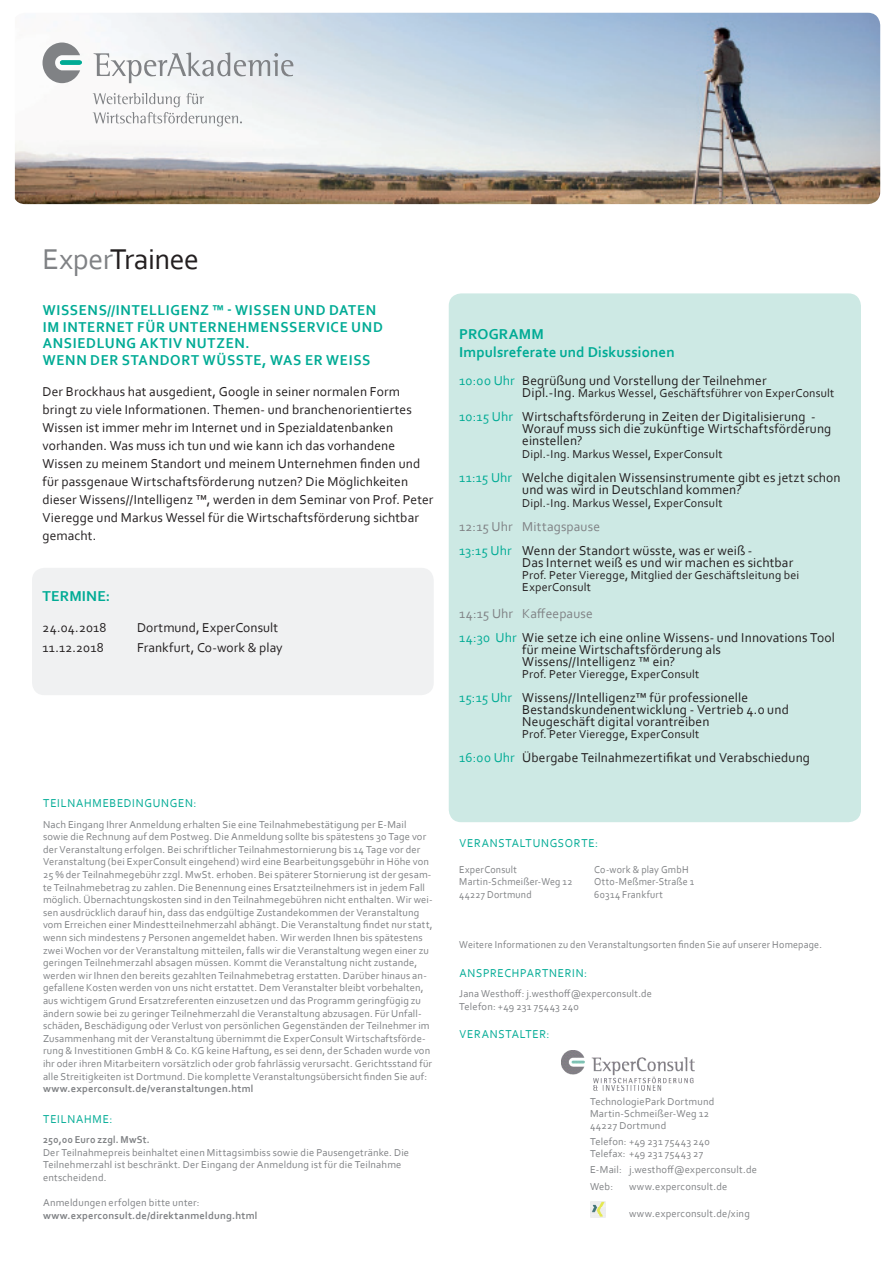
<style>
.page{position:relative;width:893px;height:1263px;background:#fff}
.page>*{position:absolute;margin:0;border:0;box-sizing:border-box;transform-origin:0 0}
.Expertrainee{font:30px "Corbel";letter-spacing:-.015em;color:#231f20}
.Veranstaltungsname{font:700 15px "Corbel";letter-spacing:.05em;color:#00ab95;scale:.95 1}
.Erklärunstext{font:700 15px "Corbel";letter-spacing:.01em;color:#00ab95}
.Erklärunstext-2{font:13.5px/18px "Corbel";letter-spacing:.01em;color:#231f20}
.Erklärunstext-3{font:13.5px "Corbel";letter-spacing:.01em;color:#808285}
.Erklärunstext-4{font:12px "Corbel";letter-spacing:.015em;color:#231f20}
.Veranstaltungsname-2{font:12px "Corbel";letter-spacing:.065em;color:#00ab95;scale:.95 1}
.Erklärunstext-5{font:10.5px/12.6px "Corbel";letter-spacing:.015em;color:#808285}
.Adresse{font:10.5px/12px "Corbel";letter-spacing:.02em;color:#808285}
.Veranstaltungsname-3{font:10.5px "Corbel";letter-spacing:.02em;color:#808285;scale:.95 1}
.Erklärunstext-6{font:700 10.5px "Corbel";letter-spacing:.02em;color:#808285}
.Veranstaltungsname-4{font:700 10.5px "Corbel";letter-spacing:.02em;color:#808285;scale:.95 1}
.s1{color:#808285}
.s2{color:#00ab95}
.s3{font-size:13.5px}
</style>
<div class="page">
<div style="left:32px;top:568px;width:402px;height:127px;background:#f0f1f2;border-radius:12px"></div>
<div style="left:449px;top:293px;width:412px;height:529px;background:#cde9e4;border-radius:12px"></div>
<img style="left:15px;top:13px;width:865px;height:191px">
<svg style="left:43px;top:43px;width:37px;height:40px"></svg>
<svg style="left:94px;top:52px;width:199px;height:31px"></svg>
<div style="left:60px;top:60px;width:22px;height:5px;background:#00ab95;border-radius:2px"></div>
<svg style="left:93px;top:93px;width:149px;height:33px"></svg>
<img style="left:590px;top:1201px;width:15px;height:16px">
<img style="left:561px;top:1051px;width:133px;height:40px">
<p class="Expertrainee" style="left:43px;top:240px;width:158px"><span class="s1">Exper</span>Trainee</p>
<p class="Veranstaltungsname" style="left:43px;top:301px;width:352px">WISSENS//INTELLIGENZ ™ - WISSEN UND DATEN</p>
<p class="Veranstaltungsname" style="left:43px;top:317px;width:359px">IM INTERNET FÜR UNTERNEHMENSSERVICE UND</p>
<p class="Veranstaltungsname" style="left:43px;top:334px;width:219px">ANSIEDLUNG AKTIV NUTZEN.</p>
<p class="Veranstaltungsname" style="left:43px;top:350px;width:346px">WENN DER STANDORT WÜSSTE, WAS ER WEISS</p>
<p class="Erklärunstext-2" style="left:43px;top:382px;width:392px">Der Brockhaus hat ausgedient, Google in seiner normalen Form bringt zu viele Informationen. Themen- und branchenorientiertes Wissen ist immer mehr im Internet und in Spezialdatenbanken vorhanden. Was muss ich tun und wie kann ich das vorhandene Wissen zu meinem Standort und meinem Unternehmen finden und für passgenaue Wirtschaftsförderung nutzen? Die Möglichkeiten dieser Wissens//Intelligenz ™, werden in dem Seminar von Prof. Peter Vieregge und Markus Wessel für die Wirtschaftsförderung sichtbar gemacht.</p>
<p class="Erklärunstext" style="left:43px;top:587px;width:69px">TERMINE:</p>
<p class="Erklärunstext-2" style="left:43px;top:618px;width:66px">24.04.2018</p>
<p class="Erklärunstext-2" style="left:137px;top:618px;width:143px">Dortmund, ExperConsult</p>
<p class="Erklärunstext-2" style="left:43px;top:638px;width:63px">11.12.2018</p>
<p class="Erklärunstext-2" style="left:137px;top:638px;width:147px">Frankfurt, Co-work &amp; play</p>
<p class="Veranstaltungsname-2" style="left:43px;top:796px;width:163px">TEILNAHMEBEDINGUNGEN:</p>
<p class="Erklärunstext-5" style="left:43px;top:817px;width:391px">Nach Eingang Ihrer Anmeldung erhalten Sie eine Teilnahmebestätigung per E-Mail sowie die Rechnung auf dem Postweg. Die Anmeldung sollte bis spätestens 30 Tage vor der Veranstaltung erfolgen. Bei schriftlicher Teilnahmestornierung bis 14 Tage vor der Veranstaltung (bei ExperConsult eingehend) wird eine Bearbeitungsgebühr in Höhe von 25 % der Teilnahmegebühr zzgl. MwSt. erhoben. Bei späterer Stornierung ist der gesam&shy;te Teilnahmebetrag zu zahlen. Die Benennung eines Ersatzteilnehmers ist in jedem Fall möglich. Übernachtungskosten sind in den Teilnahmegebühren nicht enthalten. Wir wei&shy;sen ausdrücklich darauf hin, dass das endgültige Zustandekommen der Veranstaltung vom Erreichen einer Mindestteilnehmerzahl abhängt. Die Veranstaltung findet nur statt, wenn sich mindestens 7 Personen angemeldet haben. Wir werden Ihnen bis spätestens zwei Wochen vor der Veranstaltung mitteilen, falls wir die Veranstaltung wegen einer zu geringen Teilnehmerzahl absagen müssen. Kommt die Veranstaltung nicht zustande, werden wir Ihnen den bereits gezahlten Teilnahmebetrag erstatten. Darüber hinaus an&shy;gefallene Kosten werden von uns nicht erstattet. Dem Veranstalter bleibt vorbehalten, aus wichtigem Grund Ersatzreferenten einzusetzen und das Programm geringfügig zu ändern sowie bei zu geringer Teilnehmerzahl die Veranstaltung abzusagen. Für Unfall&shy;schäden, Beschädigung oder Verlust von persönlichen Gegenständen der Teilnehmer im Zusammenhang mit der Veranstaltung übernimmt die ExperConsult Wirtschaftsförde&shy;rung &amp; Investitionen GmbH &amp; Co. KG keine Haftung, es sei denn, der Schaden wurde von ihr oder ihren Mitarbeitern vorsätzlich oder grob fahrlässig verursacht. Gerichtsstand für alle Streitigkeiten ist Dortmund. Die komplette Veranstaltungsübersicht finden Sie auf:</p>
<p class="Erklärunstext-6" style="left:43px;top:1082px;width:212px">www.experconsult.de/veranstaltungen.html</p>
<p class="Veranstaltungsname-2" style="left:43px;top:1111px;width:74px">TEILNAHME:</p>
<p class="Veranstaltungsname-4" style="left:43px;top:1133px;width:114px">250,00 Euro zzgl. MwSt.</p>
<p class="Erklärunstext-5" style="left:43px;top:1145px;width:368px">Der Teilnahmepreis beinhaltet einen Mittagsimbiss sowie die Pausengetränke. Die<br>Teilnehmerzahl ist beschränkt. Der Eingang der Anmeldung ist für die Teilnahme entscheidend.</p>
<p class="Erklärunstext-5" style="left:43px;top:1196px;width:158px">Anmeldungen erfolgen bitte unter:</p>
<p class="Erklärunstext-6" style="left:43px;top:1208px;width:216px">www.experconsult.de/direktanmeldung.html</p>
<p class="Erklärunstext" style="left:459px;top:325px;width:86px">PROGRAMM</p>
<p class="Erklärunstext" style="left:459px;top:343px;width:217px">Impulsreferate und Diskussionen</p>
<p class="Erklärunstext-2" style="left:459px;top:371px;width:309px"><span class="s2">10:00 Uhr</span> Begrüßung und Vorstellung der Teilnehmer</p>
<p class="Erklärunstext-4" style="left:522px;top:386px;width:313px"><span class="s3">Dipl.-Ing.</span> Markus Wessel, Geschäftsführer von ExperConsult</p>
<p class="Erklärunstext-2" style="left:522px;top:410px;width:311px;line-height:12px;text-indent:-63px"><span class="s2">10:15 Uhr</span> Wirtschaftsförderung in Zeiten der Digitalisierung -<br>Worauf muss sich die zukünftige Wirtschaftsförderung einstellen?</p>
<p class="Erklärunstext-4" style="left:522px;top:447px;width:202px">Dipl.-Ing. Markus Wessel, ExperConsult</p>
<p class="Erklärunstext-2" style="left:522px;top:471px;width:320px;line-height:12px;text-indent:-63px"><span class="s2">11:15 Uhr</span> Welche digitalen Wissensinstrumente gibt es jetzt schon und was wird in Deutschland kommen?</p>
<p class="Erklärunstext-4" style="left:522px;top:495px;width:202px">Dipl.-Ing. Markus Wessel, ExperConsult</p>
<p class="Erklärunstext-3" style="left:459px;top:518px;width:142px">12:15 Uhr Mittagspause</p>
<p class="Erklärunstext-2" style="left:459px;top:541px;width:295px"><span class="s2">13:15 Uhr</span> Wenn der Standort wüsste, was er weiß -</p>
<p class="Erklärunstext-2" style="left:522px;top:553px;width:272px">Das Internet weiß es und wir machen es sichtbar</p>
<p class="Erklärunstext-4" style="left:522px;top:567px;width:279px">Prof. Peter Vieregge, Mitglied der Geschäftsleitung bei</p>
<p class="Erklärunstext-4" style="left:522px;top:579px;width:70px">ExperConsult</p>
<p class="Erklärunstext-3" style="left:459px;top:605px;width:135px">14:15 Uhr Kaffeepause</p>
<p class="Erklärunstext-2" style="left:522px;top:631px;width:314px;line-height:12px;text-indent:-63px"><span class="s2">14:30 Uhr</span> Wie setze ich eine online Wissens- und Innovations Tool für meine Wirtschaftsförderung als</p>
<p class="Erklärunstext-2" style="left:522px;top:652px;width:155px">Wissens//Intelligenz ™ ein?</p>
<p class="Erklärunstext-4" style="left:522px;top:666px;width:179px">Prof. Peter Vieregge, ExperConsult</p>
<p class="Erklärunstext-2" style="left:459px;top:688px;width:290px"><span class="s2">15:15 Uhr</span> Wissens//Intelligenz™ für professionelle</p>
<p class="Erklärunstext-2" style="left:522px;top:700px;width:268px">Bestandskundenentwicklung - Vertrieb 4.0 und</p>
<p class="Erklärunstext-2" style="left:522px;top:712px;width:189px">Neugeschäft digital vorantreiben</p>
<p class="Erklärunstext-4" style="left:522px;top:726px;width:179px">Prof. Peter Vieregge, ExperConsult</p>
<p class="Erklärunstext-2" style="left:459px;top:748px;width:352px"><span class="s2">16:00 Uhr</span> Übergabe Teilnahmezertifikat und Verabschiedung</p>
<p class="Veranstaltungsname-2" style="left:459px;top:836px;width:147px">VERANSTALTUNGSORTE:</p>
<p class="Veranstaltungsname-3" style="left:459px;top:862px;width:62px">ExperConsult</p>
<p class="Veranstaltungsname-3" style="left:594px;top:862px;width:101px">Co-work &amp; play GmbH</p>
<p class="Veranstaltungsname-3" style="left:459px;top:875px;width:121px">Martin-Schmeißer-Weg 12</p>
<p class="Veranstaltungsname-3" style="left:594px;top:875px;width:107px">Otto-Meßmer-Straße 1</p>
<p class="Veranstaltungsname-3" style="left:459px;top:888px;width:78px">44227 Dortmund</p>
<p class="Veranstaltungsname-3" style="left:594px;top:888px;width:74px">60314 Frankfurt</p>
<p class="Veranstaltungsname-3" style="left:459px;top:938px;width:383px">Weitere Informationen zu den Veranstaltungsorten finden Sie auf unserer Homepage.</p>
<p class="Veranstaltungsname-2" style="left:459px;top:965px;width:136px">ANSPRECHPARTNERIN:</p>
<p class="Erklärunstext-5" style="left:459px;top:987px;width:194px">Jana Westhoff: j.westhoff@experconsult.de</p>
<p class="Erklärunstext-5" style="left:459px;top:999px;width:121px">Telefon: +49 231 75443 240</p>
<p class="Veranstaltungsname-2" style="left:459px;top:1027px;width:96px">VERANSTALTER:</p>
<p class="Adresse" style="left:590px;top:1095px;width:126px">TechnologiePark Dortmund<br>Martin-Schmeißer-Weg 12<br>44227 Dortmund</p>
<p class="Adresse" style="left:590px;top:1135px;width:121px">Telefon: +49 231 75443 240<br>Telefax: +49 231 75443 27</p>
<p class="Adresse" style="left:590px;top:1164px;width:169px">E-Mail: j.westhoff@experconsult.de</p>
<p class="Adresse" style="left:590px;top:1180px;width:25px">Web:</p>
<p class="Adresse" style="left:629px;top:1180px;width:100px">www.experconsult.de</p>
<p class="Adresse" style="left:629px;top:1207px;width:122px">www.experconsult.de/xing</p>
</div>
